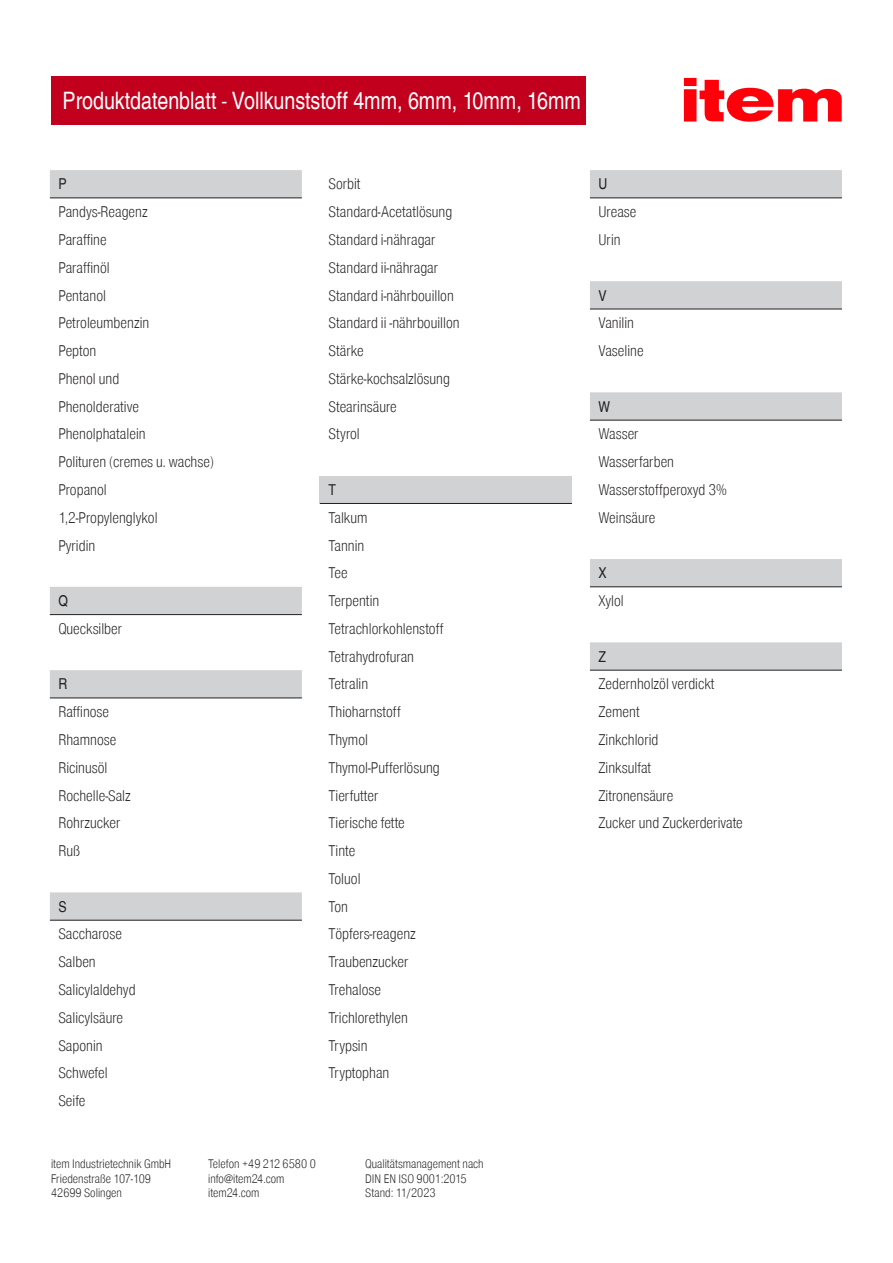
<style>
.page{position:relative;width:893px;height:1263px;background:#fff}
.page>*{position:absolute;margin:0;border:0;box-sizing:border-box;transform-origin:0 0}
.Headline_auf_rotem_Balken_16pt{font:24px "Item Global Reg Con";color:#fff}
.Copytext{font:15px "Item Global Lig Con";color:#231f20}
.Copytext_Reg{font:15px "Nimbus Item Reg Con";color:#231f20}
.t1{font:12px/14.4px "Item Global Lig Con";color:#231f20}
.s1{font-family:"Item Global Lig Con"}
</style>
<div class="page">
<div style="left:51px;top:77px;width:535px;height:48px;background:#c2001d"></div>
<svg style="left:684px;top:78px;width:158px;height:44px"></svg>
<svg style="left:50px;top:170px;width:252px;height:750px"></svg>
<hr style="left:50px;top:198px;width:252px;height:1px;background:#231f20">
<hr style="left:50px;top:614px;width:252px;height:1px;background:#231f20">
<hr style="left:50px;top:698px;width:252px;height:1px;background:#231f20">
<hr style="left:50px;top:920px;width:252px;height:1px;background:#231f20">
<div style="left:320px;top:476px;width:252px;height:27px;background:#d1d2d4"></div>
<hr style="left:320px;top:503px;width:252px;height:1px;background:#231f20">
<svg style="left:590px;top:170px;width:252px;height:500px"></svg>
<hr style="left:590px;top:309px;width:252px;height:1px;background:#231f20">
<hr style="left:590px;top:420px;width:252px;height:1px;background:#231f20">
<hr style="left:590px;top:586px;width:252px;height:1px;background:#231f20">
<hr style="left:590px;top:670px;width:252px;height:1px;background:#231f20">
<hr style="left:590px;top:198px;width:252px;height:1px;background:#231f20">
<p class="Headline_auf_rotem_Balken_16pt" style="left:63px;top:84px;width:520px">Produktdatenblatt <span class="s1">-</span> Vollkunststoff 4mm, 6mm, 10mm, 16mm</p>
<p class="Copytext_Reg" style="left:58px;top:175px;width:10px">P</p>
<p class="Copytext" style="left:58px;top:201px;width:91px">Pandys-Reagenz</p>
<p class="Copytext" style="left:58px;top:229px;width:50px">Paraffine</p>
<p class="Copytext" style="left:58px;top:257px;width:53px">Paraffinöl</p>
<p class="Copytext" style="left:58px;top:285px;width:49px">Pentanol</p>
<p class="Copytext" style="left:58px;top:313px;width:92px">Petroleumbenzin</p>
<p class="Copytext" style="left:58px;top:340px;width:39px">Pepton</p>
<p class="Copytext" style="left:58px;top:368px;width:62px">Phenol und</p>
<p class="Copytext" style="left:58px;top:396px;width:82px">Phenolderative</p>
<p class="Copytext" style="left:58px;top:424px;width:89px">Phenolphatalein</p>
<p class="Copytext" style="left:58px;top:451px;width:157px">Polituren (cremes u. wachse)</p>
<p class="Copytext" style="left:58px;top:479px;width:50px">Propanol</p>
<p class="Copytext" style="left:58px;top:507px;width:101px">1,2-Propylenglykol</p>
<p class="Copytext" style="left:58px;top:535px;width:38px">Pyridin</p>
<p class="Copytext_Reg" style="left:58px;top:592px;width:11px">Q</p>
<p class="Copytext" style="left:58px;top:618px;width:65px">Quecksilber</p>
<p class="Copytext_Reg" style="left:58px;top:675px;width:10px">R</p>
<p class="Copytext" style="left:58px;top:701px;width:52px">Raffinose</p>
<p class="Copytext" style="left:58px;top:729px;width:59px">Rhamnose</p>
<p class="Copytext" style="left:58px;top:757px;width:51px">Ricinusöl</p>
<p class="Copytext" style="left:58px;top:785px;width:74px">Rochelle-Salz</p>
<p class="Copytext" style="left:58px;top:813px;width:64px">Rohrzucker</p>
<p class="Copytext" style="left:58px;top:840px;width:23px">Ruß</p>
<p class="Copytext_Reg" style="left:58px;top:897px;width:10px">S</p>
<p class="Copytext" style="left:58px;top:924px;width:65px">Saccharose</p>
<p class="Copytext" style="left:58px;top:951px;width:39px">Salben</p>
<p class="Copytext" style="left:58px;top:979px;width:79px">Salicylaldehyd</p>
<p class="Copytext" style="left:58px;top:1007px;width:66px">Salicylsäure</p>
<p class="Copytext" style="left:58px;top:1035px;width:46px">Saponin</p>
<p class="Copytext" style="left:58px;top:1063px;width:51px">Schwefel</p>
<p class="Copytext" style="left:58px;top:1090px;width:29px">Seife</p>
<p class="Copytext" style="left:328px;top:174px;width:34px">Sorbit</p>
<p class="Copytext" style="left:328px;top:201px;width:125px">Standard-Acetatlösung</p>
<p class="Copytext" style="left:328px;top:229px;width:109px">Standard i-nähragar</p>
<p class="Copytext" style="left:328px;top:257px;width:111px">Standard ii-nähragar</p>
<p class="Copytext" style="left:328px;top:285px;width:127px">Standard i-nährbouillon</p>
<p class="Copytext" style="left:328px;top:313px;width:133px">Standard ii -nährbouillon</p>
<p class="Copytext" style="left:328px;top:340px;width:37px">Stärke</p>
<p class="Copytext" style="left:328px;top:368px;width:123px">Stärke-kochsalzlösung</p>
<p class="Copytext" style="left:328px;top:396px;width:70px">Stearinsäure</p>
<p class="Copytext" style="left:328px;top:424px;width:33px">Styrol</p>
<p class="Copytext_Reg" style="left:328px;top:481px;width:9px">T</p>
<p class="Copytext" style="left:328px;top:507px;width:41px">Talkum</p>
<p class="Copytext" style="left:328px;top:535px;width:37px">Tannin</p>
<p class="Copytext" style="left:328px;top:563px;width:21px">Tee</p>
<p class="Copytext" style="left:328px;top:590px;width:52px">Terpentin</p>
<p class="Copytext" style="left:328px;top:618px;width:117px">Tetrachlorkohlenstoff</p>
<p class="Copytext" style="left:328px;top:646px;width:87px">Tetrahydrofuran</p>
<p class="Copytext" style="left:328px;top:674px;width:41px">Tetralin</p>
<p class="Copytext" style="left:328px;top:701px;width:74px">Thioharnstoff</p>
<p class="Copytext" style="left:328px;top:729px;width:41px">Thymol</p>
<p class="Copytext" style="left:328px;top:757px;width:113px">Thymol-Pufferlösung</p>
<p class="Copytext" style="left:328px;top:785px;width:52px">Tierfutter</p>
<p class="Copytext" style="left:328px;top:813px;width:78px">Tierische fette</p>
<p class="Copytext" style="left:328px;top:840px;width:28px">Tinte</p>
<p class="Copytext" style="left:328px;top:868px;width:34px">Toluol</p>
<p class="Copytext" style="left:328px;top:896px;width:21px">Ton</p>
<p class="Copytext" style="left:328px;top:924px;width:89px">Töpfers-reagenz</p>
<p class="Copytext" style="left:328px;top:951px;width:82px">Traubenzucker</p>
<p class="Copytext" style="left:328px;top:979px;width:54px">Trehalose</p>
<p class="Copytext" style="left:328px;top:1007px;width:81px">Trichlorethylen</p>
<p class="Copytext" style="left:328px;top:1035px;width:41px">Trypsin</p>
<p class="Copytext" style="left:328px;top:1063px;width:63px">Tryptophan</p>
<p class="t1" style="left:51px;top:1157px;width:122px">item Industrietechnik GmbH<br>Friedenstraße 107-109<br>42699 Solingen</p>
<p class="t1" style="left:208px;top:1157px;width:109px">Telefon +49 212 6580 0 info@item24.com item24.com</p>
<p class="t1" style="left:365px;top:1157px;width:120px">Qualitätsmanagement nach<br>DIN EN ISO 9001:2015<br>Stand: 11/2023</p>
<p class="Copytext_Reg" style="left:598px;top:175px;width:10px">U</p>
<p class="Copytext" style="left:598px;top:201px;width:40px">Urease</p>
<p class="Copytext" style="left:598px;top:229px;width:24px">Urin</p>
<p class="Copytext_Reg" style="left:598px;top:286px;width:10px">V</p>
<p class="Copytext" style="left:598px;top:313px;width:37px">Vanilin</p>
<p class="Copytext" style="left:598px;top:340px;width:47px">Vaseline</p>
<p class="Copytext_Reg" style="left:598px;top:397px;width:13px">W</p>
<p class="Copytext" style="left:598px;top:424px;width:42px">Wasser</p>
<p class="Copytext" style="left:598px;top:451px;width:77px">Wasserfarben</p>
<p class="Copytext" style="left:598px;top:479px;width:130px">Wasserstoffperoxyd 3%</p>
<p class="Copytext" style="left:598px;top:507px;width:59px">Weinsäure</p>
<p class="Copytext_Reg" style="left:598px;top:564px;width:10px">X</p>
<p class="Copytext" style="left:598px;top:590px;width:27px">Xylol</p>
<p class="Copytext_Reg" style="left:598px;top:647px;width:9px">Z</p>
<p class="Copytext" style="left:598px;top:674px;width:118px">Zedernholzöl verdickt</p>
<p class="Copytext" style="left:598px;top:701px;width:43px">Zement</p>
<p class="Copytext" style="left:598px;top:729px;width:62px">Zinkchlorid</p>
<p class="Copytext" style="left:598px;top:757px;width:54px">Zinksulfat</p>
<p class="Copytext" style="left:598px;top:785px;width:76px">Zitronensäure</p>
<p class="Copytext" style="left:598px;top:813px;width:146px">Zucker und Zuckerderivate</p>
</div>
